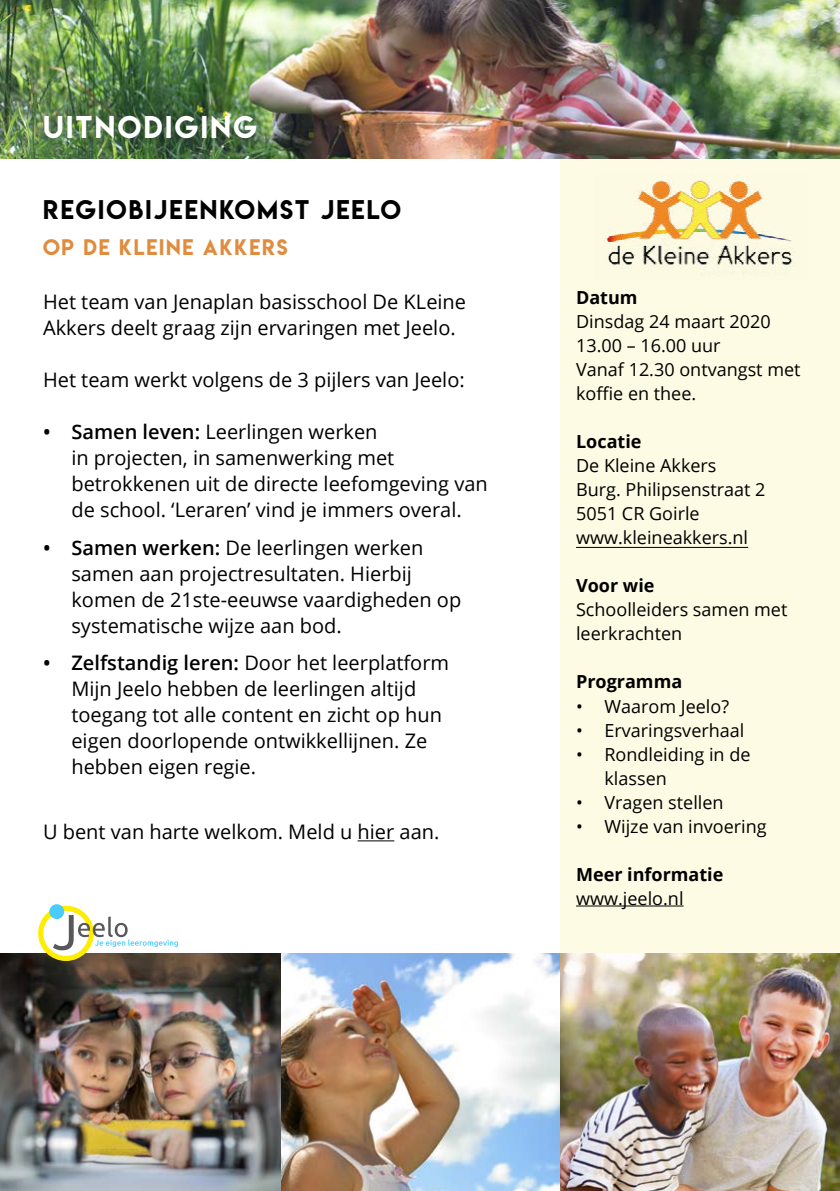
<style>
.page{position:relative;width:840px;height:1191px;background:#fff}
.page>*{position:absolute;margin:0;border:0;box-sizing:border-box;transform-origin:0 0}
.t1{font:28px "Lemon Milk";letter-spacing:.09em;color:#fff}
.t2{font:24px "Lemon Milk";letter-spacing:.09em;color:#000}
.t3{font:20px/26px "Open Sans";color:#000}
.t4{font:20px "Lemon Milk";letter-spacing:.09em;color:#e08c3e}
.t5{font:18px/24px "Open Sans";color:#000}
.t6{font:700 18px "Open Sans";color:#000}
.s1{font-weight:600}
</style>
<div class="page">
<div style="left:559px;top:159px;width:280px;height:794px;background:#fdfbe4"></div>
<img style="left:0;top:0;width:839px;height:159px">
<img style="left:559px;top:953px;width:280px;height:238px">
<img style="left:280px;top:953px;width:279px;height:238px">
<hr style="left:357px;top:840px;width:37px;height:1px;background:#000">
<hr style="left:575px;top:905px;width:108px;height:1px;background:#000">
<hr style="left:575px;top:547px;width:172px;height:1px;background:#000">
<img style="left:0;top:953px;width:280px;height:238px">
<svg style="left:42px;top:910px;width:48px;height:48px"></svg>
<div style="left:38px;top:905px;width:56px;height:56px;border:5px solid #ffed00;border-radius:50%"></div>
<div style="left:49px;top:904px;width:15px;height:15px;background:#4accfe;border-radius:50%"></div>
<svg style="left:53px;top:915px;width:125px;height:35px"></svg>
<img style="left:605px;top:180px;width:189px;height:93px">
<h1 class="t1" style="left:43px;top:107px;width:215px">UITNODIGING</h1>
<p class="t2" style="left:43px;top:192px;width:359px">REGIOBIJEENKOMST JEELO</p>
<p class="t4" style="left:43px;top:233px;width:246px">OP DE KLEINE AKKERS</p>
<p class="t3" style="left:43px;top:288px;width:424px">Het team van Jenaplan basisschool De KLeine<br>Akkers deelt graag zijn ervaringen met Jeelo.</p>
<p class="t3" style="left:43px;top:366px;width:423px">Het team werkt volgens de 3 pijlers van Jeelo:</p>
<p class="t3" style="left:71px;top:418px;width:418px;text-indent:-28px"><span class="s1">• Samen leven:</span> Leerlingen werken<br>in projecten, in samenwerking met betrokkenen uit de directe leefomgeving van de school. ‘Leraren’ vind je immers overal.</p>
<p class="t3" style="left:71px;top:534px;width:391px;text-indent:-28px"><span class="s1">• Samen werken:</span> De leerlingen werken samen aan projectresultaten. Hierbij komen de 21ste-eeuwse vaardigheden op systematische wijze aan bod.</p>
<p class="t3" style="left:71px;top:649px;width:379px;text-indent:-28px"><span class="s1">• Zelfstandig leren:</span> Door het leerplatform Mijn Jeelo hebben de leerlingen altijd toegang tot alle content en zicht op hun eigen doorlopende ontwikkellijnen. Ze hebben eigen regie.</p>
<p class="t3" style="left:43px;top:818px;width:397px">U bent van harte welkom. Meld u hier aan.</p>
<p class="t6" style="left:575px;top:285px;width:63px">Datum</p>
<p class="t5" style="left:575px;top:309px;width:226px">Dinsdag 24 maart 2020<br>13.00 – 16.00 uur<br>Vanaf 12.30 ontvangst met koffie en thee.</p>
<p class="t6" style="left:575px;top:429px;width:67px">Locatie</p>
<p class="t5" style="left:575px;top:453px;width:191px">De Kleine Akkers<br>Burg. Philipsenstraat 2<br>5051 CR Goirle www.kleineakkers.nl</p>
<p class="t6" style="left:575px;top:573px;width:80px">Voor wie</p>
<p class="t5" style="left:575px;top:597px;width:213px">Schoolleiders samen met leerkrachten</p>
<p class="t6" style="left:575px;top:669px;width:108px">Programma</p>
<p class="t5" style="left:575px;top:693px;width:154px">• Waarom Jeelo?</p>
<p class="t5" style="left:575px;top:717px;width:170px">• Ervaringsverhaal</p>
<p class="t5" style="left:604px;top:741px;width:147px;text-indent:-28px">• Rondleiding in de klassen</p>
<p class="t5" style="left:575px;top:789px;width:149px">• Vragen stellen</p>
<p class="t5" style="left:575px;top:813px;width:192px">• Wijze van invoering</p>
<p class="t6" style="left:575px;top:861px;width:149px">Meer informatie</p>
<p class="t5" style="left:575px;top:885px;width:109px">www.jeelo.nl</p>
</div>
